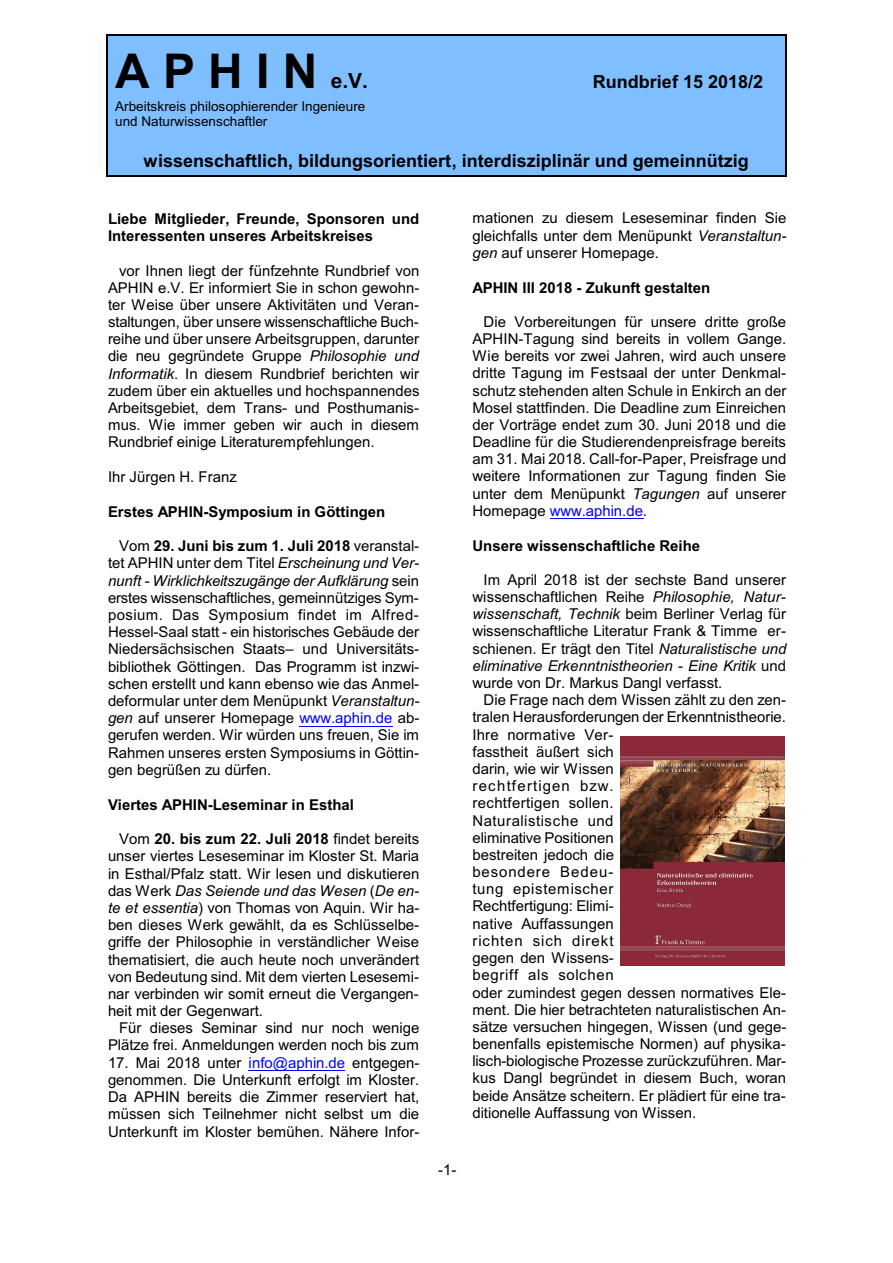
<style>
.page{position:relative;width:893px;height:1263px;background:#fff}
.page>*{position:absolute;margin:0;border:0;box-sizing:border-box;transform-origin:0 0}
.t1{font:700 48px "Arial";color:#000}
.t2{font:700 21px "Arial";color:#000}
.t3{font:700 18px "Arial";color:#000}
.t4{font:15px/17.2px "Arial";color:#000;text-align:justify}
.t5{font:700 15px/17.4px "Arial";color:#000}
.t6{font:13.5px/15.5px "Arial";color:#000}
.s1{font-style:italic}
.s2{font-weight:700}
.s3{color:#00f}
</style>
<div class="page">
<div style="left:106px;top:34px;width:680px;height:141px;background:#80bfff"></div>
<hr style="left:106px;top:34px;width:2px;height:141px;background:#000">
<hr style="left:785px;top:34px;width:1px;height:141px;background:#000">
<hr style="left:106px;top:34px;width:680px;height:1px;background:#000">
<hr style="left:106px;top:175px;width:680px;height:2px;background:#000">
<img style="left:621px;top:737px;width:164px;height:228px">
<hr style="left:299px;top:726px;width:93px;height:1px;background:#00f">
<hr style="left:249px;top:1070px;width:96px;height:1px;background:#00f">
<hr style="left:550px;top:518px;width:93px;height:1px;background:#00f">
<h1 class="t1" style="left:115px;top:53px;width:204px">A P H I N</h1>
<h2 class="t2" style="left:331px;top:73px;width:39px">e.V.</h2>
<p class="t3" style="left:593px;top:75px;width:172px">Rundbrief 15 2018/2</p>
<p class="t6" style="left:115px;top:100px;width:252px">Arbeitskreis philosophierender Ingenieure und Naturwissenschaftler</p>
<p class="t3" style="left:144px;top:154px;width:607px">wissenschaftlich, bildungsorientiert, interdisziplinär und gemeinnützig</p>
<p class="t5" style="left:108px;top:211px;width:313px">Liebe Mitglieder, Freunde, Sponsoren und<br>Interessenten unseres Arbeitskreises</p>
<p class="t4" style="left:108px;top:263px;width:313px;text-indent:11px">vor Ihnen liegt der fünfzehnte Rundbrief von APHIN e.V. Er informiert Sie in schon gewohn&shy;ter Weise über unsere Aktivitäten und Veran&shy;staltungen, über unsere wissenschaftliche Buch&shy;reihe und über unsere Arbeitsgruppen, darunter die neu gegründete Gruppe <span class="s1">Philosophie und Informatik</span>. In diesem Rundbrief berichten wir zudem über ein aktuelles und hochspannendes Arbeitsgebiet, dem Trans- und Posthumanis&shy;mus. Wie immer geben wir auch in diesem Rundbrief einige Literaturempfehlungen.</p>
<p class="t4" style="left:108px;top:469px;width:130px">Ihr Jürgen H. Franz</p>
<p class="t5" style="left:108px;top:504px;width:279px">Erstes APHIN-Symposium in Göttingen</p>
<p class="t4" style="left:108px;top:539px;width:313px;text-indent:11px">Vom <span class="s2">29. Juni bis zum 1. Juli 2018</span> veranstal&shy;tet APHIN unter dem Titel <span class="s1">Erscheinung und Ver&shy;nunft - Wirklichkeitszugänge der Aufklärung</span> sein erstes wissenschaftliches, gemeinnütziges Sym&shy;posium. Das Symposium findet im Alfred-Hessel-Saal statt - ein historisches Gebäude der Niedersächsischen Staats– und Universitäts&shy;bibliothek Göttingen. Das Programm ist inzwi&shy;schen erstellt und kann ebenso wie das Anmel&shy;deformular unter dem Menüpunkt <span class="s1">Veranstaltun&shy;gen</span> auf unserer Homepage <span class="s3">www.aphin.de</span> ab&shy;gerufen werden. Wir würden uns freuen, Sie im Rahmen unseres ersten Symposiums in Göttin&shy;gen begrüßen zu dürfen.</p>
<p class="t5" style="left:108px;top:797px;width:247px">Viertes APHIN-Leseminar in Esthal</p>
<p class="t4" style="left:108px;top:832px;width:313px;text-indent:11px">Vom <span class="s2">20. bis zum 22. Juli 2018</span> findet bereits unser viertes Leseseminar im Kloster St. Maria in Esthal/Pfalz statt. Wir lesen und diskutieren das Werk <span class="s1">Das Seiende und das Wesen</span> (<span class="s1">De en&shy;te et essentia</span>) von Thomas von Aquin. Wir ha&shy;ben dieses Werk gewählt, da es Schlüsselbe&shy;griffe der Philosophie in verständlicher Weise thematisiert, die auch heute noch unverändert von Bedeutung sind. Mit dem vierten Lesesemi&shy;nar verbinden wir somit erneut die Vergangen&shy;heit mit der Gegenwart.</p>
<p class="t4" style="left:108px;top:1021px;width:313px;text-align:right">Für dieses Seminar sind nur noch wenige<br>Plätze frei. Anmeldungen werden noch bis zum</p>
<p class="t4" style="left:108px;top:1055px;width:313px">17. Mai 2018 unter <span class="s3">info@aphin.de</span> entgegen&shy;genommen. Die Unterkunft erfolgt im Kloster.<br>Da APHIN bereits die Zimmer reserviert hat, müssen sich Teilnehmer nicht selbst um die Unterkunft im Kloster bemühen. Nähere Infor-</p>
<p class="t4" style="left:472px;top:211px;width:315px">mationen zu diesem Leseseminar finden Sie gleichfalls unter dem Menüpunkt <span class="s1">Veranstaltun&shy;gen</span> auf unserer Homepage.</p>
<p class="t5" style="left:472px;top:280px;width:239px">APHIN III 2018 - Zukunft gestalten</p>
<p class="t4" style="left:472px;top:314px;width:315px;text-indent:11px">Die Vorbereitungen für unsere dritte große APHIN-Tagung sind bereits in vollem Gange.<br>Wie bereits vor zwei Jahren, wird auch unsere dritte Tagung im Festsaal der unter Denkmal&shy;schutz stehenden alten Schule in Enkirch an der Mosel stattfinden. Die Deadline zum Einreichen der Vorträge endet zum 30. Juni 2018 und die Deadline für die Studierendenpreisfrage bereits am 31. Mai 2018. Call-for-Paper, Preisfrage und weitere Informationen zur Tagung finden Sie unter dem Menüpunkt <span class="s1">Tagungen</span> auf unserer Homepage <span class="s3">www.aphin.de</span>.</p>
<p class="t5" style="left:472px;top:538px;width:229px">Unsere wissenschaftliche Reihe</p>
<p class="t4" style="left:472px;top:572px;width:315px;text-indent:11px">Im April 2018 ist der sechste Band unserer wissenschaftlichen Reihe <span class="s1">Philosophie, Natur&shy;wissenschaft, Technik</span> beim Berliner Verlag für wissenschaftliche Literatur Frank &amp; Timme er&shy;schienen. Er trägt den Titel <span class="s1">Naturalistische und eliminative Erkenntnistheorien - Eine Kritik</span> und wurde von Dr. Markus Dangl verfasst.</p>
<p class="t4" style="left:472px;top:693px;width:315px;text-align:left;text-indent:11px">Die Frage nach dem Wissen zählt zu den zen&shy;tralen Herausforderungen der Erkenntnistheorie.<br>Ihre normative Ver-<br>fasstheit äußert sich<br>darin, wie wir Wissen<br>rechtfertigen bzw.<br>rechtfertigen sollen.<br>Naturalistische und<br>eliminative Positionen<br>bestreiten jedoch die<br>besondere Bedeu-<br>tung epistemischer<br>Rechtfertigung: Elimi-<br>native Auffassungen<br>richten sich direkt<br>gegen den Wissens-<br>begriff als solchen<br>oder zumindest gegen dessen normatives Ele&shy;ment. Die hier betrachteten naturalistischen An&shy;sätze versuchen hingegen, Wissen (und gege&shy;benenfalls epistemische Normen) auf physika&shy;lisch-biologische Prozesse zurückzuführen. Mar&shy;kus Dangl begründet in diesem Buch, woran beide Ansätze scheitern. Er plädiert für eine tra&shy;ditionelle Auffassung von Wissen.</p>
<p class="t4" style="left:438px;top:1162px;width:20px">-1-</p>
</div>
